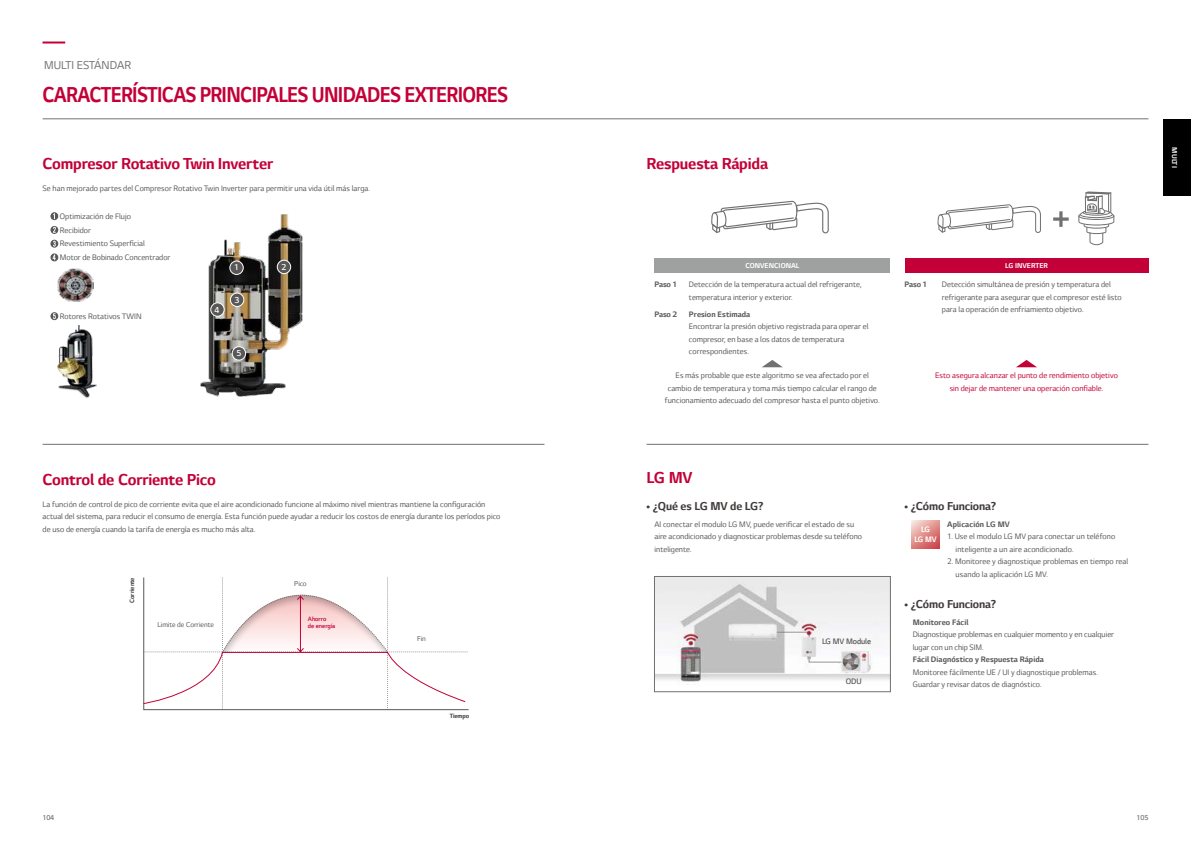
<style>
.page{position:relative;width:1191px;height:842px;background:#fff}
.page>*{position:absolute;margin:0;border:0;box-sizing:border-box;transform-origin:0 0}
.t1{font:700 24.5px "LG Smart";letter-spacing:-.03em;color:#c30037;scale:.88 1}
.t2{font:700 18px "LG Smart";letter-spacing:-.01em;color:#c30037}
.t3{font:700 13px "LG Smart";letter-spacing:-.01em;color:#3e3a39}
.t4{font:13px "LG Smart";color:#727171}
.t5{font:9px/12.5px "LG Smart";letter-spacing:.005em;color:#595757}
.t6{font:700 9px "LG Smart";letter-spacing:.005em;color:#595757}
.t7{font:9px/12.5px "LG Smart";letter-spacing:.005em;color:#c30037;text-align:center}
.t8{font:300 9px "LG Smart";letter-spacing:-.01em;color:#595757}
.t9{font:700 9px/10.3px "LG Smart";color:#fff;text-align:center}
.t10{font:700 8px "LG Smart";color:#fff}
.t11{font:8px "LG Smart";color:#595757}
.t12{font:300 8px "LG Smart";letter-spacing:-.025em;color:#727171}
.t13{font:700 7px "LG Smart";letter-spacing:-.01em;color:#3e3a39}
.t14{font:300 7px/7px "LG Smart";color:#c30037}
</style>
<div class="page">
<div style="left:1162px;top:119px;width:29px;height:77px;background:#000"></div>
<img style="left:200px;top:214px;width:103px;height:182px">
<div style="left:230px;top:261px;width:13px;height:13px;background:#595757;border-radius:50%"></div>
<div style="left:229px;top:261px;width:15px;height:14px;border:1px solid #fff;border-radius:50%"></div>
<div style="left:230px;top:293px;width:14px;height:14px;background:#595757;border-radius:50%"></div>
<div style="left:230px;top:293px;width:14px;height:14px;border:1px solid #fff;border-radius:50%"></div>
<svg style="left:211px;top:303px;width:13px;height:13px"></svg>
<div style="left:210px;top:302px;width:15px;height:15px;border:1px solid #fff;border-radius:50%"></div>
<div style="left:232px;top:347px;width:14px;height:13px;background:#595757;border-radius:50%"></div>
<div style="left:232px;top:346px;width:14px;height:14px;border:1px solid #fff;border-radius:50%"></div>
<div style="left:277px;top:260px;width:14px;height:14px;background:#595757;border-radius:50%"></div>
<div style="left:277px;top:260px;width:14px;height:14px;border:1px solid #fff;border-radius:50%"></div>
<svg style="left:50px;top:212px;width:8px;height:8px"></svg>
<svg style="left:50px;top:226px;width:8px;height:8px"></svg>
<svg style="left:50px;top:240px;width:8px;height:21px"></svg>
<svg style="left:50px;top:312px;width:8px;height:8px"></svg>
<img style="left:58px;top:269px;width:35px;height:33px">
<hr style="left:43px;top:42px;width:22px;height:2px;background:#c30037">
<hr style="left:43px;top:119px;width:1105px;height:1px;background:#727171">
<hr style="left:43px;top:444px;width:501px;height:1px;background:#727171">
<svg style="left:711px;top:201px;width:118px;height:32px"></svg>
<div style="left:654px;top:258px;width:236px;height:15px;background:#9fa0a0"></div>
<svg style="left:1078px;top:191px;width:36px;height:54px"></svg>
<svg style="left:1053px;top:211px;width:15px;height:16px"></svg>
<svg style="left:937px;top:204px;width:104px;height:29px"></svg>
<div style="left:904px;top:258px;width:244px;height:15px;background:#c30037"></div>
<svg style="left:1016px;top:360px;width:21px;height:7px"></svg>
<svg style="left:762px;top:360px;width:21px;height:7px"></svg>
<svg style="left:911px;top:520px;width:29px;height:29px"></svg>
<hr style="left:646px;top:444px;width:502px;height:1px;background:#727171">
<img style="left:656px;top:578px;width:232px;height:104px">
<div style="left:654px;top:576px;width:236px;height:116px;border:1px solid #727171"></div>
<svg style="left:143px;top:577px;width:326px;height:133px"></svg>
<img style="left:58px;top:325px;width:38px;height:73px">
<svg style="left:215px;top:307px;width:4px;height:5px"></svg>
<h3 class="t4" style="left:44px;top:58px;width:88px">MULTI ESTÁNDAR</h3>
<h1 class="t1" style="left:43px;top:81px;width:530px">CARACTERÍSTICAS PRINCIPALES UNIDADES EXTERIORES</h1>
<h2 class="t2" style="left:43px;top:153px;width:232px">Compresor Rotativo Twin Inverter</h2>
<p class="t5" style="left:43px;top:182px;width:329px">Se han mejorado partes del Compresor Rotativo Twin Inverter para permitir una vida útil más larga.</p>
<p class="t5" style="left:60px;top:209px;width:112px;line-height:13.7px">Optimización de Flujo<br>Recibidor<br>Revestimiento Superficial<br>Motor de Bobinado Concentrador</p>
<p class="t5" style="left:60px;top:310px;width:83px">Rotores Rotativos TWIN</p>
<h2 class="t2" style="left:43px;top:470px;width:175px">Control de Corriente Pico</h2>
<p class="t5" style="left:43px;top:498px;width:459px">La función de control de pico de corriente evita que el aire acondicionado funcione al máximo nivel mientras mantiene la configuración actual del sistema, para reducir el consumo de energía. Esta función puede ayudar a reducir los costos de energía durante los períodos pico de uso de energía cuando la tarifa de energía es mucho más alta.</p>
<p class="t13" style="left:128px;top:603px;width:27px;rotate:-90deg">Corriente</p>
<p class="t11" style="left:157px;top:621px;width:58px">Limite de Corriente</p>
<p class="t11" style="left:294px;top:579px;width:14px">Pico</p>
<p class="t14" style="left:308px;top:616px;width:29px">Ahorro<br>de energía</p>
<p class="t11" style="left:417px;top:634px;width:10px">Fin</p>
<p class="t13" style="left:449px;top:712px;width:21px">Tiempo</p>
<h2 class="t2" style="left:646px;top:153px;width:123px">Respuesta Rápida</h2>
<p class="t10" style="left:745px;top:262px;width:56px">CONVENCIONAL</p>
<p class="t10" style="left:1005px;top:262px;width:44px">LG INVERTER</p>
<p class="t6" style="left:654px;top:280px;width:24px">Paso 1</p>
<p class="t5" style="left:689px;top:278px;width:174px">Detección de la temperatura actual del refrigerante, temperatura interior y exterior.</p>
<p class="t6" style="left:654px;top:309px;width:24px">Paso 2</p>
<p class="t6" style="left:689px;top:309px;width:63px">Presion Estimada</p>
<p class="t5" style="left:689px;top:320px;width:181px">Encontrar la presión objetivo registrada para operar el compresor, en base a los datos de temperatura correspondientes.</p>
<p class="t6" style="left:904px;top:280px;width:24px">Paso 1</p>
<p class="t5" style="left:942px;top:278px;width:181px">Detección simultánea de presión y temperatura del refrigerante para asegurar que el compresor esté listo para la operación de enfriamiento objetivo.</p>
<p class="t5" style="left:665px;top:369px;width:216px;text-align:center">Es más probable que este algoritmo se vea afectado por el cambio de temperatura y toma más tiempo calcular el rango de funcionamiento adecuado del compresor hasta el punto objetivo.</p>
<p class="t7" style="left:935px;top:369px;width:184px">Esto asegura alcanzar el punto de rendimiento objetivo sin dejar de mantener una operación confiable.</p>
<h2 class="t2" style="left:646px;top:468px;width:47px">LG MV</h2>
<h3 class="t3" style="left:646px;top:499px;width:118px">• ¿Qué es LG MV de LG?</h3>
<p class="t5" style="left:654px;top:518px;width:209px">Al conectar el modulo LG MV, puede verificar el estado de su aire acondicionado y diagnosticar problemas desde su teléfono inteligente.</p>
<p class="t8" style="left:822px;top:636px;width:51px">LG MV Module</p>
<p class="t8" style="left:845px;top:677px;width:17px">ODU</p>
<h3 class="t3" style="left:904px;top:499px;width:93px">• ¿Cómo Funciona?</h3>
<p class="t6" style="left:947px;top:519px;width:64px">Aplicación LG MV</p>
<p class="t5" style="left:955px;top:530px;width:161px;text-indent:-9px">1. Use el modulo LG MV para conectar un teléfono inteligente a un aire acondicionado.</p>
<p class="t5" style="left:955px;top:555px;width:174px;text-indent:-9px">2. Monitoree y diagnostique problemas en tiempo real usando la aplicación LG MV.</p>
<p class="t9" style="left:914px;top:524px;width:24px">LG<br>LG MV</p>
<h3 class="t3" style="left:904px;top:596px;width:93px">• ¿Cómo Funciona?</h3>
<p class="t6" style="left:913px;top:617px;width:57px">Monitoreo Fácil</p>
<p class="t5" style="left:912px;top:628px;width:203px">Diagnostique problemas en cualquier momento y en cualquier lugar con un chip SIM.</p>
<p class="t6" style="left:912px;top:654px;width:132px">Fácil Diagnóstico y Respuesta Rápida</p>
<p class="t5" style="left:912px;top:666px;width:187px">Monitoree fácilmente UE / UI y diagnostique problemas.<br>Guardar y revisar datos de diagnóstico.</p>
<p class="t10" style="left:1179px;top:147px;width:22px;rotate:90deg">MULTI</p>
<p class="t12" style="left:43px;top:813px;width:13px">104</p>
<p class="t12" style="left:1136px;top:813px;width:13px">105</p>
</div>
